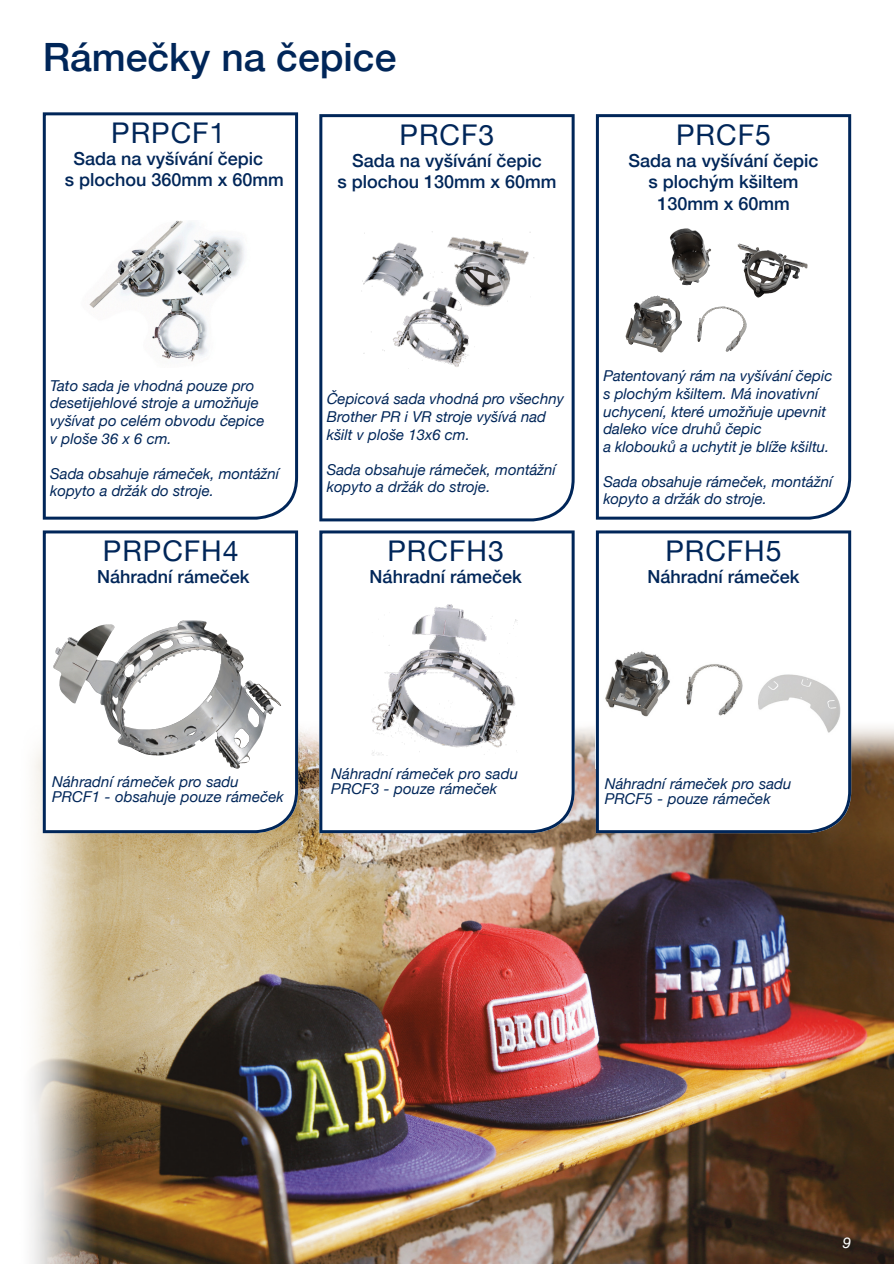
<style>
.page{position:relative;width:894px;height:1264px;background:#fff}
.page>*{position:absolute;margin:0;border:0;box-sizing:border-box;transform-origin:0 0}
.t1{font:500 39px "Helvetica Neue";color:#002659}
.t2{font:28.5px "Helvetica Neue";letter-spacing:.035em;color:#002659}
.t3{font:500 18px/21.6px "Helvetica Neue";color:#002659;text-align:center}
.t4{font:italic 15px/17.5px "Helvetica Neue";color:#002659}
.t5{font:italic 15px "Helvetica Neue";color:#fff}
</style>
<div class="page">
<img style="left:31px;top:719px;width:862px;height:544px">
<svg style="left:43px;top:112px;width:255px;height:407px"></svg>
<svg style="left:319px;top:114px;width:255px;height:407px"></svg>
<svg style="left:596px;top:114px;width:255px;height:405px"></svg>
<svg style="left:319px;top:530px;width:255px;height:303px"></svg>
<svg style="left:43px;top:530px;width:255px;height:303px"></svg>
<svg style="left:596px;top:530px;width:255px;height:303px"></svg>
<h1 class="t1" style="left:43px;top:33px;width:355px">Rámečky na čepice</h1>
<h2 class="t2" style="left:111px;top:116px;width:116px">PRPCF1</h2>
<p class="t3" style="left:65px;top:147px;width:221px;text-align:left;text-indent:9px">Sada na vyšívání čepic<br>s plochou 360mm x 60mm</p>
<h2 class="t2" style="left:399px;top:118px;width:96px">PRCF3</h2>
<p class="t3" style="left:337px;top:149px;width:221px">Sada na vyšívání čepic<br>s plochou 130mm x 60mm</p>
<h2 class="t2" style="left:676px;top:118px;width:96px">PRCF5</h2>
<p class="t3" style="left:628px;top:149px;width:191px">Sada na vyšívání čepic s plochým kšiltem<br>130mm x 60mm</p>
<p class="t4" style="left:50px;top:376px;width:216px">Tato sada je vhodná pouze pro desetijehlové stroje a umožňuje vyšívat po celém obvodu čepice v ploše 36 x 6 cm.</p>
<p class="t4" style="left:50px;top:464px;width:230px">Sada obsahuje rámeček, montážní kopyto a držák do stroje.</p>
<h2 class="t2" style="left:103px;top:534px;width:137px">PRPCFH4</h2>
<p class="t3" style="left:97px;top:565px;width:154px">Náhradní rámeček</p>
<p class="t4" style="left:327px;top:390px;width:238px">Čepicová sada vhodná pro všechny<br>Brother PR i VR stroje vyšívá nad kšilt v ploše 13x6 cm.</p>
<p class="t4" style="left:327px;top:460px;width:230px">Sada obsahuje rámeček, montážní kopyto a držák do stroje.</p>
<h2 class="t2" style="left:387px;top:534px;width:118px">PRCFH3</h2>
<p class="t3" style="left:369px;top:565px;width:154px">Náhradní rámeček</p>
<p class="t4" style="left:603px;top:367px;width:230px">Patentovaný rám na vyšívání čepic s plochým kšiltem. Má inovativní uchycení, které umožňuje upevnit daleko více druhů čepic<br>a klobouků a uchytit je blíže kšiltu.</p>
<p class="t4" style="left:603px;top:472px;width:230px">Sada obsahuje rámeček, montážní kopyto a držák do stroje.</p>
<h2 class="t2" style="left:665px;top:534px;width:118px">PRCFH5</h2>
<p class="t3" style="left:647px;top:565px;width:154px">Náhradní rámeček</p>
<p class="t4" style="left:52px;top:773px;width:233px;line-height:15px">Náhradní rámeček pro sadu<br>PRCF1 - obsahuje pouze rámeček</p>
<p class="t4" style="left:331px;top:766px;width:188px;line-height:15px">Náhradní rámeček pro sadu<br>PRCF3 - pouze rámeček</p>
<p class="t4" style="left:604px;top:775px;width:188px;line-height:15px">Náhradní rámeček pro sadu<br>PRCF5 - pouze rámeček</p>
<p class="t5" style="left:842px;top:1233px;width:10px">9</p>
</div>
